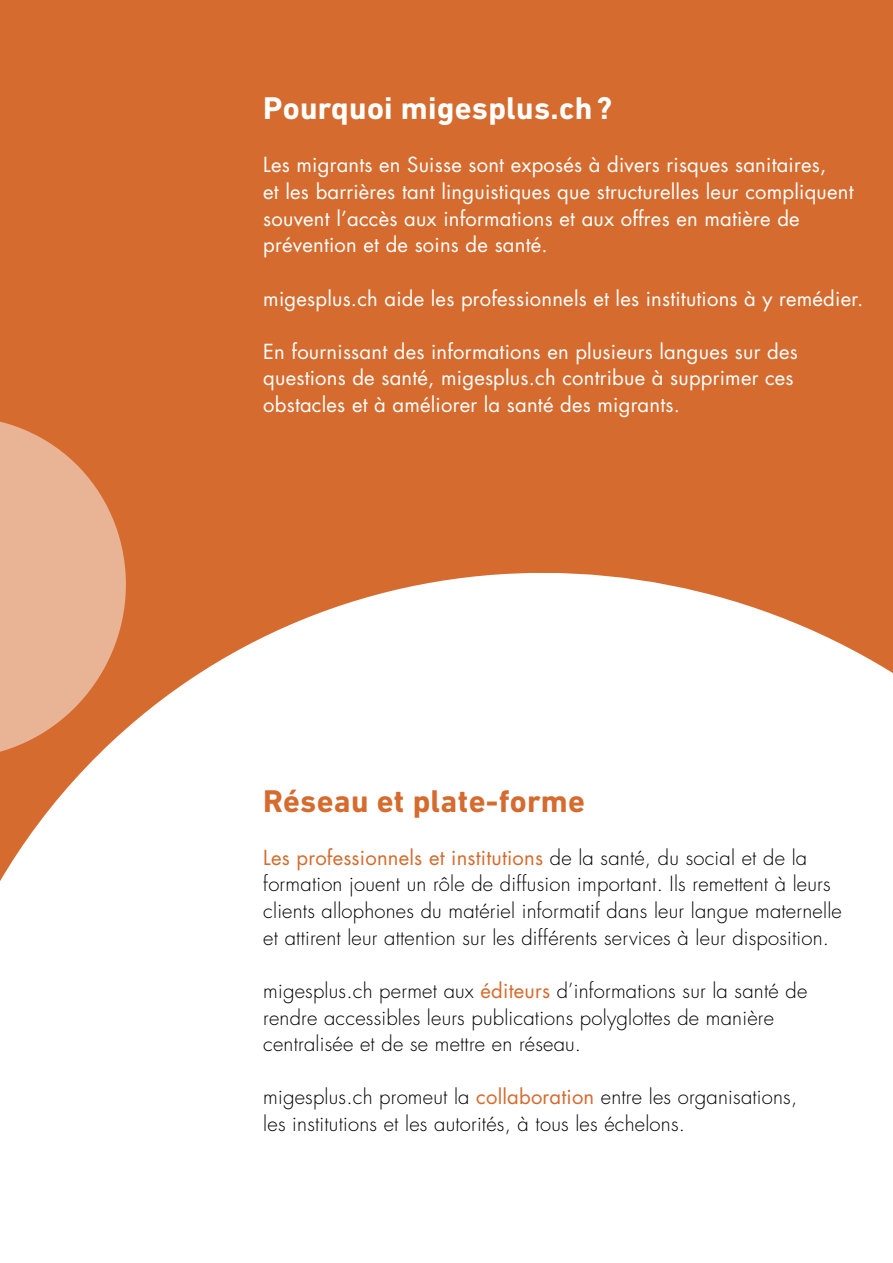
<style>
.page{position:relative;width:893px;height:1263px;background:#fff}
.page>*{position:absolute;margin:0;border:0;box-sizing:border-box;transform-origin:0 0}
.t1{font:700 31.95px "DIN Next LT Pro";letter-spacing:.01em;color:#fff}
.t2{font:700 31.95px "DIN Next LT Pro";letter-spacing:.01em;color:#d56b2e}
.t3{font:300 20.25px/26.7px "Futura Std";letter-spacing:.01em;color:#000}
.t4{font:20.25px/26.7px "Futura Std";letter-spacing:.01em;color:#fff}
.s1{font-weight:400;color:#d56b2e}
</style>
<div class="page">
<div style="left:0;top:0;width:893px;height:500px;background:#d56b2e"></div>
<svg style="left:0;top:500px;width:893px;height:381px"></svg>
<svg style="left:0;top:393px;width:150px;height:389px;fill:#e9b496"></svg>
<h1 class="t1" style="left:263px;top:90px;width:350px">Pourquoi migesplus.ch ?</h1>
<p class="t4" style="left:263px;top:152px;width:592px">Les migrants en Suisse sont exposés à divers risques sanitaires,<br>et les barrières tant linguistiques que structurelles leur compliquent souvent l’accès aux informations et aux offres en matière de prévention et de soins de santé.</p>
<p class="t4" style="left:263px;top:285px;width:602px">migesplus.ch aide les professionnels et les institutions à y remédier.</p>
<p class="t4" style="left:263px;top:338px;width:536px">En fournissant des informations en plusieurs langues sur des questions de santé, migesplus.ch contribue à supprimer ces obstacles et à améliorer la santé des migrants.</p>
<h1 class="t2" style="left:263px;top:782px;width:323px">Réseau et plate-forme</h1>
<p class="t3" style="left:263px;top:845px;width:580px"><span class="s1">Les professionnels et institutions</span> de la santé, du social et de la formation jouent un rôle de diffusion important. Ils remettent à leurs clients allophones du matériel informatif dans leur langue maternelle et attirent leur attention sur les différents services à leur disposition.</p>
<p class="t3" style="left:263px;top:978px;width:546px">migesplus.ch permet aux <span class="s1">éditeurs</span> d’informations sur la santé de rendre accessibles leurs publications polyglottes de manière centralisée et de se mettre en réseau.</p>
<p class="t3" style="left:263px;top:1084px;width:536px">migesplus.ch promeut la <span class="s1">collaboration</span> entre les organisations, les institutions et les autorités, à tous les échelons.</p>
</div>
